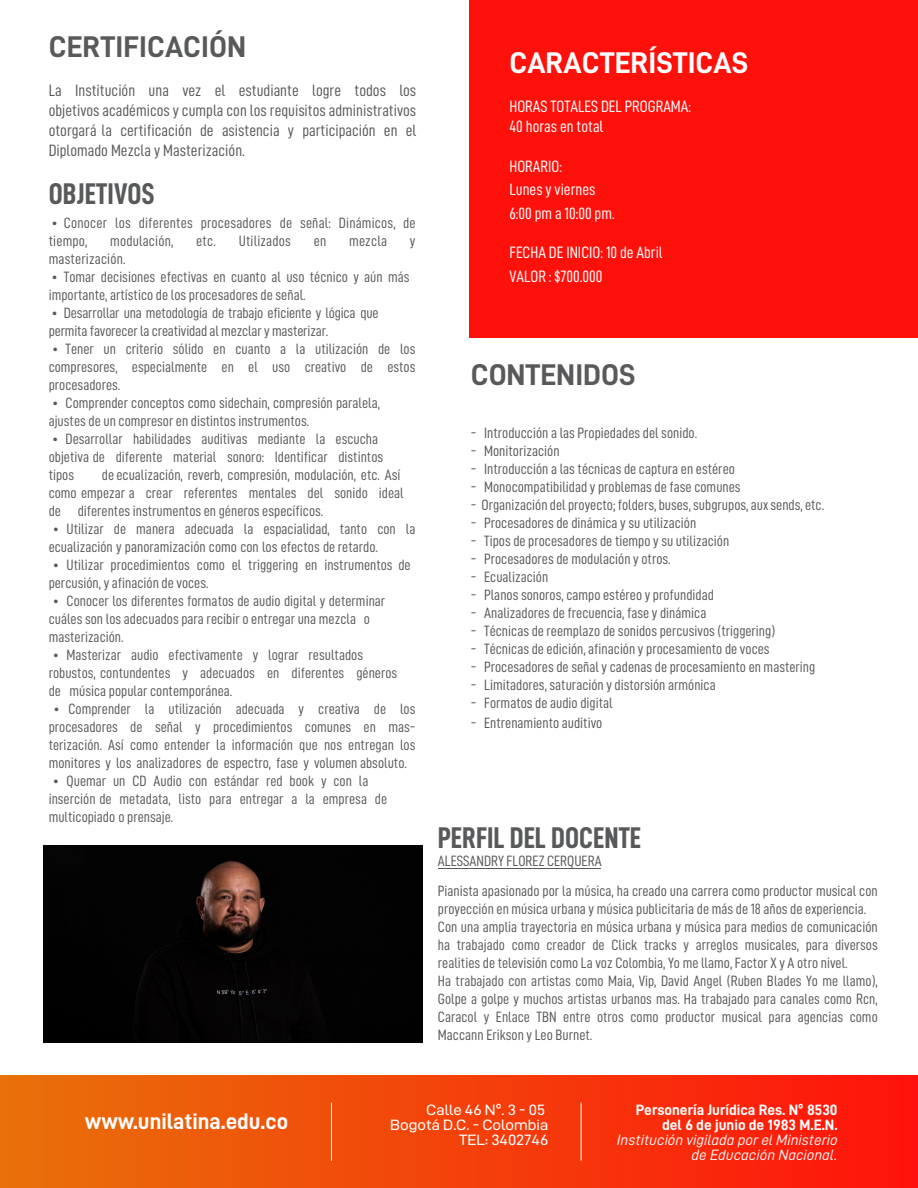
<style>
.page{position:relative;width:918px;height:1188px;background:#fff}
.page>*{position:absolute;margin:0;border:0;box-sizing:border-box;transform-origin:0 0}
.t1{font:30px "D DIN Condensed Bold";color:#58595b}
.t2{font:30px "D DIN Bold";color:#58595b}
.t3{font:30px "D DIN Bold";color:#fff}
.t4{font:22.5px "D DIN Bold";color:#fff}
.t5{font:16.5px/19.8px "D DIN Condensed";color:#58595b;text-align:justify}
.t6{font:16.5px/23.5px "D DIN Condensed";color:#fff}
.t7{font:15px/18px "D DIN Condensed";color:#58595b}
.t8{font:15px/15px "D DIN Italic";color:#fff;text-align:right}
.t9{font:15px/15px "D DIN Bold";color:#fff;text-align:right}
.t10{font:15px/15px "D DIN Exp";color:#fff;text-align:right}
</style>
<div class="page">
<div style="left:469px;top:0;width:449px;height:337px;background:#ff110b"></div>
<div style="left:0;top:1075px;width:918px;height:113px;background:linear-gradient(to right,#e8710a,#ff120b)"></div>
<hr style="left:331px;top:1102px;width:1px;height:59px;background:#fff">
<hr style="left:581px;top:1102px;width:1px;height:59px;background:#fff">
<hr style="left:438px;top:868px;width:163px;height:1px;background:#58595b">
<div style="left:44px;top:845px;width:379px;height:197px;background:#030303"></div>
<h1 class="t2" style="left:49px;top:30px;width:199px">CERTIFICACIÓN</h1>
<p class="t5" style="left:49px;top:81px;width:369px">La Institución una vez el estudiante logre todos los objetivos académicos y cumpla con los requisitos administrativos otorgará la certificación de asistencia y participación en el Diplomado Mezcla y Masterización.</p>
<h1 class="t1" style="left:49px;top:178px;width:107px">OBJETIVOS</h1>
<p class="t7" style="left:49px;top:213px;width:368px">• Conocer los diferentes procesadores de señal: Dinámicos, de tiempo,</p>
<p class="t7" style="left:110px;top:231px;width:65px">modulación,</p>
<p class="t7" style="left:196px;top:231px;width:21px">etc.</p>
<p class="t7" style="left:239px;top:231px;width:54px">Utilizados</p>
<p class="t7" style="left:314px;top:231px;width:14px">en</p>
<p class="t7" style="left:349px;top:231px;width:39px">mezcla</p>
<p class="t7" style="left:410px;top:231px;width:7px">y</p>
<p class="t7" style="left:49px;top:249px;width:78px">masterización.</p>
<p class="t7" style="left:49px;top:267px;width:362px">• Tomar decisiones efectivas en cuanto al uso técnico y aún más importante, artístico de los procesadores de señal.</p>
<p class="t7" style="left:49px;top:303px;width:332px">• Desarrollar una metodología de trabajo eficiente y lógica que permita favorecer la creatividad al mezclar y masterizar.</p>
<p class="t7" style="left:49px;top:339px;width:368px;text-align:justify">• Tener un criterio sólido en cuanto a la utilización de los compresores, especialmente en el uso creativo de estos procesadores.</p>
<p class="t7" style="left:49px;top:393px;width:333px">• Comprender conceptos como sidechain, compresión paralela, ajustes de un compresor en distintos instrumentos.</p>
<p class="t7" style="left:49px;top:429px;width:336px">• Desarrollar habilidades auditivas mediante la escucha objetiva de diferente material sonoro: Identificar distintos tipos</p>
<p class="t7" style="left:49px;top:465px;width:357px;text-indent:53px">de ecualización, reverb, compresión, modulación, etc. Así como empezar a crear referentes mentales del sonido ideal de diferentes instrumentos en géneros específicos.</p>
<p class="t7" style="left:49px;top:519px;width:368px">• Utilizar de manera adecuada la espacialidad, tanto con la ecualización y panoramización como con los efectos de retardo.</p>
<p class="t7" style="left:49px;top:555px;width:364px">• Utilizar procedimientos como el triggering en instrumentos de percusión, y afinación de voces.</p>
<p class="t7" style="left:49px;top:591px;width:338px">• Conocer los diferentes formatos de audio digital y determinar cuáles son los adecuados para recibir o entregar una mezcla o masterización.</p>
<p class="t7" style="left:49px;top:645px;width:350px">• Masterizar audio efectivamente y lograr resultados robustos, contundentes y adecuados en diferentes géneros de música popular contemporánea.</p>
<p class="t7" style="left:49px;top:699px;width:368px;text-align:center">• Comprender la utilización adecuada y creativa de los procesadores de señal y procedimientos comunes en mas&shy;terización. Así como entender la información que nos entregan los monitores y los analizadores de espectro, fase y volumen absoluto.</p>
<p class="t7" style="left:49px;top:771px;width:340px">• Quemar un CD Audio con estándar red book y con la inserción de metadata, listo para entregar a la empresa de multicopiado o prensaje.</p>
<h1 class="t3" style="left:509px;top:46px;width:240px">CARACTERÍSTICAS</h1>
<p class="t6" style="left:509px;top:97px;width:183px;line-height:19.8px">HORAS TOTALES DEL PROGRAMA:<br>40 horas en total</p>
<p class="t6" style="left:509px;top:154px;width:107px">HORARIO:<br>Lunes y viernes<br>6:00 pm a 10:00 pm.</p>
<p class="t6" style="left:509px;top:241px;width:155px">FECHA DE INICIO: 10 de Abril<br>VALOR : $700.000</p>
<h1 class="t2" style="left:471px;top:358px;width:166px">CONTENIDOS</h1>
<p class="t7" style="left:471px;top:424px;width:228px">- Introducción a las Propiedades del sonido.</p>
<p class="t7" style="left:471px;top:442px;width:90px">- Monitorización</p>
<p class="t7" style="left:471px;top:460px;width:266px">- Introducción a las técnicas de captura en estéreo</p>
<p class="t7" style="left:471px;top:478px;width:271px">- Monocompatibilidad y problemas de fase comunes</p>
<p class="t7" style="left:471px;top:496px;width:355px">- Organización del proyecto; folders, buses, subgrupos, aux sends, etc.</p>
<p class="t7" style="left:471px;top:514px;width:227px">- Procesadores de dinámica y su utilización</p>
<p class="t7" style="left:471px;top:532px;width:260px">- Tipos de procesadores de tiempo y su utilización</p>
<p class="t7" style="left:471px;top:550px;width:201px">- Procesadores de modulación y otros.</p>
<p class="t7" style="left:471px;top:568px;width:79px">- Ecualización</p>
<p class="t7" style="left:471px;top:586px;width:245px">- Planos sonoros, campo estéreo y profundidad</p>
<p class="t7" style="left:471px;top:604px;width:237px">- Analizadores de frecuencia, fase y dinámica</p>
<p class="t7" style="left:471px;top:622px;width:306px">- Técnicas de reemplazo de sonidos percusivos (triggering)</p>
<p class="t7" style="left:471px;top:640px;width:300px">- Técnicas de edición, afinación y procesamiento de voces</p>
<p class="t7" style="left:471px;top:658px;width:346px">- Procesadores de señal y cadenas de procesamiento en mastering</p>
<p class="t7" style="left:471px;top:676px;width:247px">- Limitadores, saturación y distorsión armónica</p>
<p class="t7" style="left:471px;top:694px;width:143px">- Formatos de audio digital</p>
<p class="t7" style="left:471px;top:714px;width:133px">- Entrenamiento auditivo</p>
<h1 class="t1" style="left:438px;top:821px;width:205px">PERFIL DEL DOCENTE</h1>
<p class="t7" style="left:438px;top:845px;width:441px;line-height:30px">ALESSANDRY FLOREZ CERQUERA<br>Pianista apasionado por la música, ha creado una carrera como productor musical con</p>
<p class="t7" style="left:438px;top:899px;width:441px">proyección en música urbana y música publicitaria de más de 18 años de experiencia.<br>Con una amplia trayectoria en música urbana y música para medios de comunicación ha trabajado como creador de Click tracks y arreglos musicales, para diversos realities de televisión como La voz Colombia, Yo me llamo, Factor X y A otro nivel.<br>Ha trabajado con artistas como Maia, Vip, David Angel (Ruben Blades Yo me llamo), Golpe a golpe y muchos artistas urbanos mas. Ha trabajado para canales como Rcn, Caracol y Enlace TBN entre otros como productor musical para agencias como Maccann Erikson y Leo Burnet.</p>
<h2 class="t4" style="left:85px;top:1109px;width:205px">www.unilatina.edu.co</h2>
<p class="t10" style="left:390px;top:1102px;width:160px">Calle 46 Nº. 3 - 05<br>Bogotá D.C. - Colombia<br>TEL: 3402746</p>
<p class="t9" style="left:636px;top:1102px;width:203px">Personería Jurídica Res. Nº 8530 del 6 de junio de 1983 M.E.N.</p>
<p class="t8" style="left:617px;top:1132px;width:222px">Institución vigilada por el Ministerio de Educación Nacional.</p>
</div>
